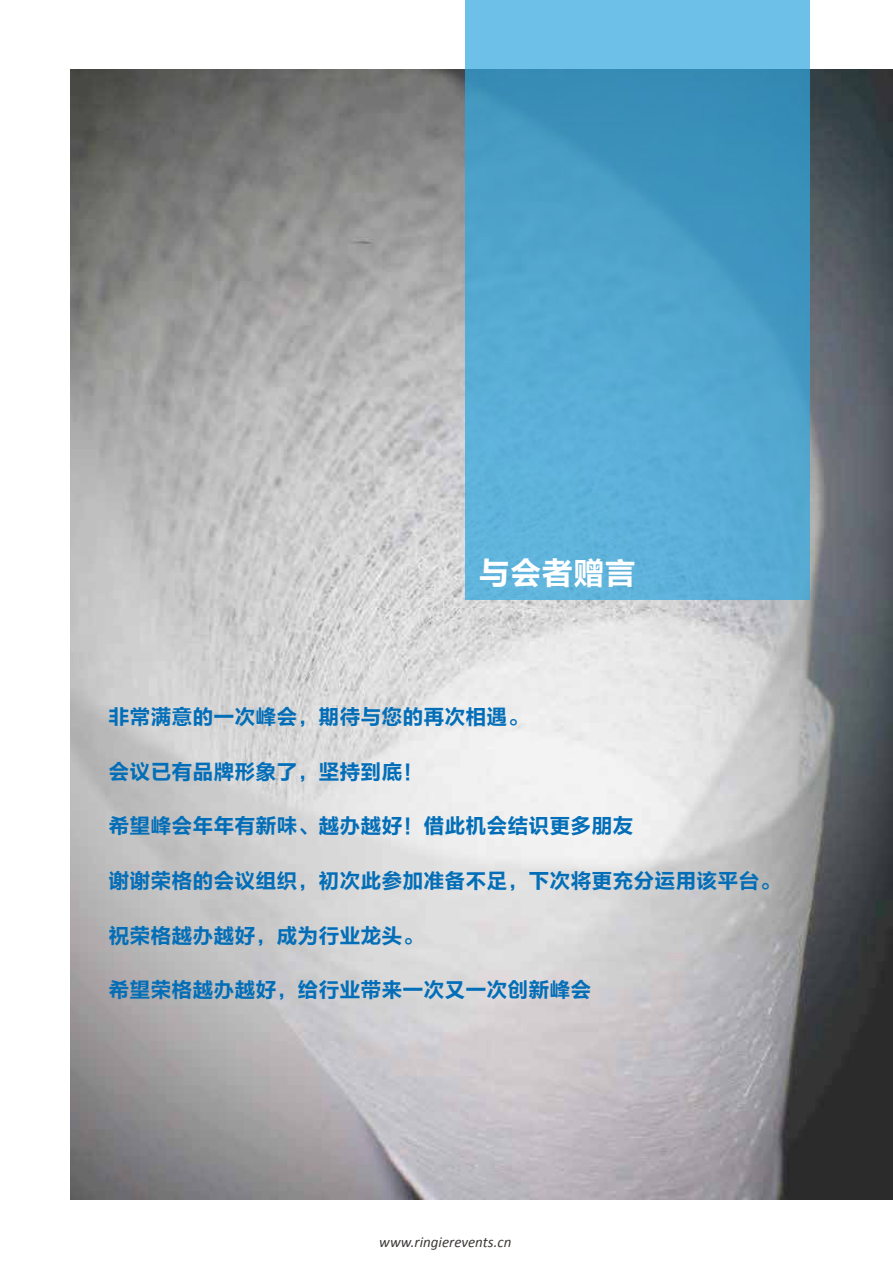
<style>
.page{position:relative;width:893px;height:1263px;background:#fff}
.page>*{position:absolute;margin:0;border:0;box-sizing:border-box;transform-origin:0 0}
.t1{font:31.5px "FZLTCHJW GB1 0";color:#fff}
.t2{font:21px "FZLTCHJW GB1 0";color:#036eb8}
.t3{font:italic 15px "Calibri";color:#3e3a39}
</style>
<div class="page">
<img style="left:71px;top:69px;width:822px;height:1130px">
<svg style="left:465px;top:0;width:345px;height:600px;background:#52a7cf"></svg>
<h1 class="t1" style="left:478px;top:556px;width:159px">与会者赠言</h1>
<p class="t2" style="left:108px;top:705px;width:421px">非常满意的一次峰会，期待与您的再次相遇。</p>
<p class="t2" style="left:108px;top:760px;width:316px">会议已有品牌形象了，坚持到底！</p>
<p class="t2" style="left:108px;top:814px;width:526px">希望峰会年年有新味、越办越好！借此机会结识更多朋友</p>
<p class="t2" style="left:108px;top:869px;width:673px">谢谢荣格的会议组织，初次此参加准备不足，下次将更充分运用该平台。</p>
<p class="t2" style="left:108px;top:924px;width:316px">祝荣格越办越好，成为行业龙头。</p>
<p class="t2" style="left:108px;top:978px;width:484px">希望荣格越办越好，给行业带来一次又一次创新峰会</p>
<p class="t3" style="left:379px;top:1231px;width:134px">www.ringierevents.cn</p>
</div>
